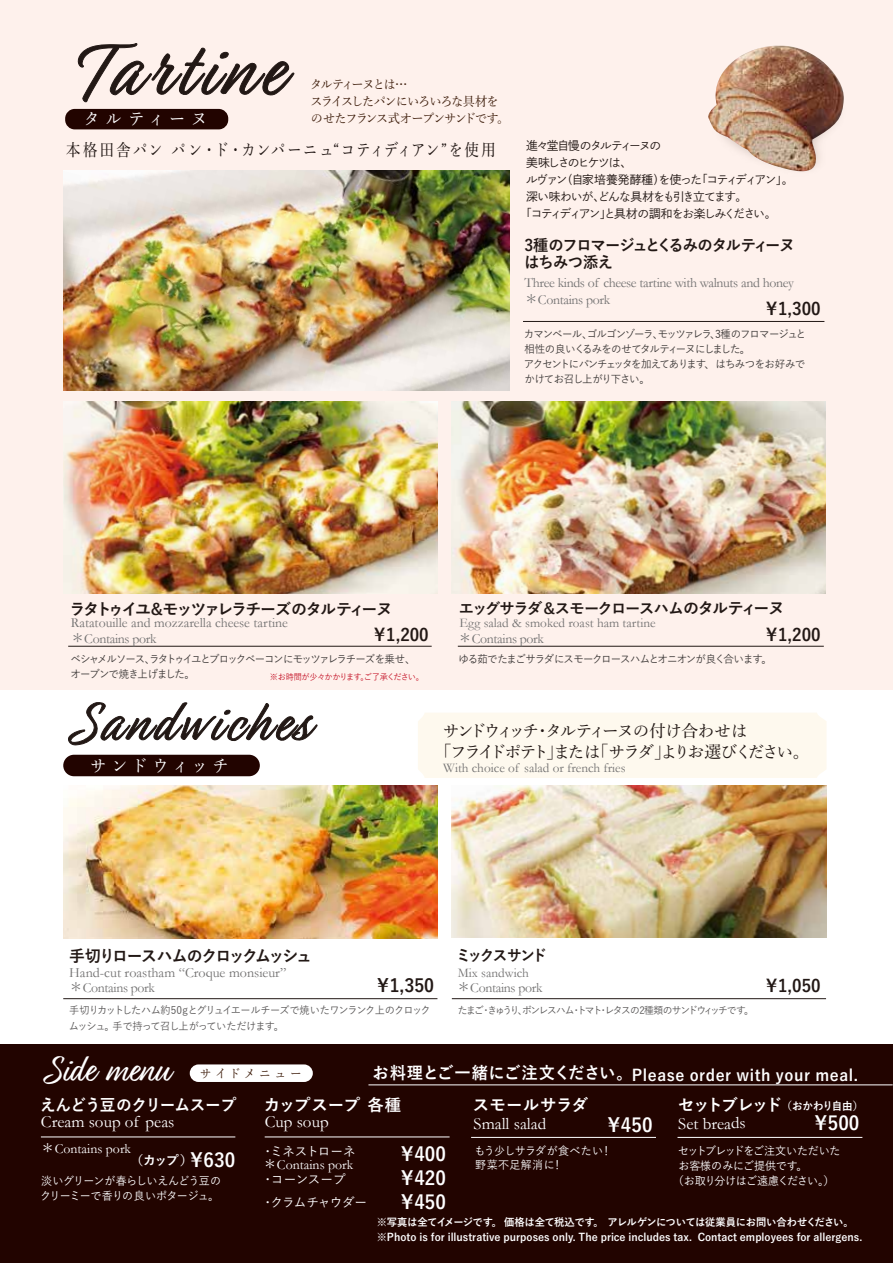
<style>
.page{position:relative;width:893px;height:1263px;background:#fff}
.page>*{position:absolute;margin:0;border:0;box-sizing:border-box;transform-origin:0 0}
.t1{font:italic 83.7px "Relation Two";letter-spacing:.08em;color:#221815;scale:.87 1}
.t2{font:italic 59.1px "Relation Two";letter-spacing:.08em;color:#221815;scale:.87 1}
.t3{font:39.15px "Relation Two";color:#fff;scale:.9 1}
.t4{font:700 19.2px "Yu Go";color:#fff;scale:.96 1}
.t5{font:700 18px "Yu Go";color:#221815;scale:.96 1}
.t6{font:700 17.25px "Yu Go";color:#221815;scale:.96 1}
.t7{font:16.95px "Garamond";color:#fff}
.t8{font:500 16.95px "Yu Min";letter-spacing:.26em;color:#fff;scale:.96 1}
.t9{font:500 16.95px "Yu Min";letter-spacing:.28em;color:#fff;scale:.96 1}
.t10{font:500 16.8px/21.3px "Yu Min";letter-spacing:-.14em;color:#221815}
.t11{font:500 16.8px "Yu Min";letter-spacing:.1em;color:#221815;scale:.85 1}
.t12{font:700 16.5px "Yu Go";letter-spacing:-.11em;color:#221815;scale:.96 1}
.t13{font:700 16.5px "Yu Go";letter-spacing:-.03em;color:#fff;scale:.95 1}
.t14{font:700 16.5px "Yu Go";letter-spacing:-.01em;color:#fff}
.t15{font:700 16.5px "Yu Go";letter-spacing:.01em;color:#fff}
.t16{font:700 16.5px "Yu Go";letter-spacing:-.12em;color:#fff}
.t17{font:700 15.9px "Yu Go";letter-spacing:.035em;color:#fff;scale:.96 1}
.t18{font:700 15.9px/17px "Yu Go";letter-spacing:-.085em;color:#221815;scale:.96 1}
.t19{font:700 15.9px "Yu Go";letter-spacing:-.13em;color:#221815}
.t20{font:700 15.3px "Yu Go";letter-spacing:-.1em;color:#221815}
.t21{font:700 15.3px "Yu Go";letter-spacing:-.13em;color:#221815;scale:.96 1}
.t22{font:14.1px "Garamond";color:#727171}
.t23{font:13.8px "Garamond";letter-spacing:-.025em;color:#727171}
.t24{font:13.8px "Garamond";color:#727171}
.t25{font:13.8px "Garamond";color:#fff}
.t26{font:13.2px "Garamond";color:#727171}
.t27{font:500 12.75px/17px "Yu Min";letter-spacing:-.115em;color:#41210f;scale:.96 1}
.t28{font:700 12.75px "Yu Go";color:#fff}
.t29{font:500 12.6px "Yu Go";letter-spacing:-.03em;color:#fff}
.t30{font:500 12.6px "Yu Go";letter-spacing:-.07em;color:#fff}
.t31{font:500 12.15px "Yu Min";letter-spacing:.315em;color:#41210f;scale:.96 1}
.t32{font:12px "DNP Shuei Go Gin Std L";letter-spacing:-.13em;color:#221815}
.t33{font:12px "DNP Shuei Go Gin Std L";letter-spacing:-.08em;color:#221815}
.t34{font:500 11.55px/14.4px "Yu Go";letter-spacing:-.06em;color:#fff;scale:.96 1}
.t35{font:500 11.55px/14.4px "Yu Go";letter-spacing:.03em;color:#fff;scale:.96 1}
.t36{font:500 11.55px "Yu Go";letter-spacing:-.075em;color:#fff;scale:.96 1}
.t37{font:500 11.55px "Yu Go";letter-spacing:-.005em;color:#fff;scale:.96 1}
.t38{font:500 10.95px/15px "Yu Go";letter-spacing:-.1em;color:#3e3a39;scale:.96 1}
.t39{font:700 10.95px "Yu Go";letter-spacing:-.02em;color:#fff;scale:.96 1}
.t40{font:700 10.65px/15.3px "Yu Go";color:#fff}
.t41{font:500 10.65px/15.9px "Yu Go";letter-spacing:-.095em;color:#595757;scale:.96 1}
.t42{font:500 10.2px "Yu Go";letter-spacing:-.15em;color:#595757;scale:.96 1}
.t43{font:500 8.55px "Yu Go";letter-spacing:-.075em;color:#c30e23;scale:.96 1}
.s1{font-family:"Koz Go Pr 6 N"}
.s2{font-size:15.9px}
.s3{font-size:16.95px}
.s4{font-size:19.2px}
</style>
<div class="page">
<div style="left:0;top:0;width:893px;height:689px;background:#fef1ec"></div>
<img style="left:769px;top:45px;width:75px;height:127px">
<svg style="left:77px;top:43px;width:218px;height:60px"></svg>
<svg style="left:68px;top:702px;width:250px;height:43px"></svg>
<div style="left:63px;top:755px;width:197px;height:21px;background:#220400;border-radius:11px"></div>
<div style="left:65px;top:109px;width:163px;height:20px;background:#220400;border-radius:10px"></div>
<svg style="left:708px;top:46px;width:61px;height:118px"></svg>
<div style="left:763px;top:215px;width:8px;height:8px;border:4px solid #fef1ec;border-radius:50%"></div>
<div style="left:764px;top:215px;width:6px;height:7px;border:4px solid #fef1ec;border-radius:50%"></div>
<img style="left:63px;top:785px;width:374px;height:153px">
<hr style="left:452px;top:998px;width:374px;height:1px;background:#221815">
<img style="left:452px;top:786px;width:374px;height:151px">
<hr style="left:523px;top:321px;width:301px;height:1px;background:#221815">
<hr style="left:458px;top:646px;width:366px;height:1px;background:#221815">
<hr style="left:68px;top:646px;width:364px;height:1px;background:#221815">
<img style="left:451px;top:402px;width:374px;height:191px">
<img style="left:63px;top:402px;width:374px;height:191px">
<img style="left:63px;top:170px;width:446px;height:220px">
<hr style="left:63px;top:998px;width:374px;height:1px;background:#221815">
<div style="left:418px;top:713px;width:408px;height:65px;background:#fef9ee"></div>
<div style="left:0;top:1045px;width:892px;height:218px;background:#220400"></div>
<hr style="left:471px;top:1137px;width:185px;height:1px;background:#fff">
<hr style="left:677px;top:1137px;width:185px;height:1px;background:#fff">
<hr style="left:368px;top:1084px;width:525px;height:1px;background:#fff">
<hr style="left:265px;top:1136px;width:185px;height:1px;background:#fff">
<hr style="left:41px;top:1136px;width:194px;height:1px;background:#fff">
<div style="left:190px;top:1064px;width:123px;height:18px;background:#fff;border-radius:9px"></div>
<h1 class="t1" style="left:78px;top:15px;width:232px">Tartine</h1>
<h3 class="t9" style="left:84px;top:103px;width:130px">タルティーヌ</h3>
<p class="t27" style="left:310px;top:75px;width:209px">タルティーヌとは…<br>スライスしたパンにいろいろな具材をのせたフランス式オープンサンドです。</p>
<h3 class="t11" style="left:66px;top:134px;width:507px">本格田舎パン パン・ド・カンパーニュ“コティディアン”を使用</h3>
<p class="t32" style="left:526px;top:138px;width:137px">進々堂自慢のタルティーヌの</p>
<p class="t32" style="left:526px;top:155px;width:107px">美味しさのヒケツは、</p>
<p class="t32" style="left:526px;top:172px;width:269px">ルヴァン（自家培養発酵種）を使った「コティディアン」。</p>
<p class="t33" style="left:526px;top:189px;width:223px">深い味わいが、どんな具材をも引き立てます。</p>
<p class="t32" style="left:520px;top:206px;width:258px">「コティディアン」と具材の調和をお楽しみください。</p>
<h3 class="t18" style="left:524px;top:237px;width:283px">3種のフロマージュとくるみのタルティーヌはちみつ添え</h3>
<p class="t23" style="left:524px;top:275px;width:271px">Three kinds of cheese tartine with walnuts and honey</p>
<h3 class="t6" style="left:763px;top:299px;width:61px">￥1,300</h3>
<p class="t38" style="left:524px;top:325px;width:296px">カマンベール､ゴルゴンゾーラ､モッツァレラ、3種のフロマージュと相性の良いくるみをのせてタルティーヌにしました。<br>アクセントにパンチェッタを加えてあります、はちみつをお好みでかけてお召し上がり下さい。</p>
<p class="t23" style="left:524px;top:292px;width:87px"><span class="s1">＊</span>Contains pork</p>
<h3 class="t20" style="left:459px;top:600px;width:327px">エッグサラダ＆スモークロースハム<span class="s2">のタルティーヌ</span></h3>
<p class="t26" style="left:459px;top:616px;width:198px">Egg salad &amp; smoked roast ham tartine</p>
<h3 class="t19" style="left:69px;top:600px;width:325px">ラタトゥイユ&amp;モッツァレラチーズのタルティーヌ</h3>
<p class="t24" style="left:71px;top:615px;width:219px">Ratatouille and mozzarella cheese tartine</p>
<p class="t38" style="left:70px;top:650px;width:361px">ベシャメルソース、ラタトゥイユとブロックベーコンにモッツァレラチーズを乗せ、オーブンで焼き上げました。</p>
<h3 class="t6" style="left:372px;top:625px;width:61px">￥1,200</h3>
<h3 class="t6" style="left:763px;top:625px;width:61px">￥1,200</h3>
<p class="t23" style="left:71px;top:631px;width:87px"><span class="s1">＊</span>Contains pork</p>
<p class="t23" style="left:458px;top:631px;width:87px"><span class="s1">＊</span>Contains pork</p>
<p class="t38" style="left:458px;top:650px;width:328px">ゆる茹でたまごサラダにスモークロースハムとオニオンが良く合います。</p>
<p class="t43" style="left:270px;top:669px;width:162px">※お時間が少々かかります。ご了承ください。</p>
<h2 class="t2" style="left:74px;top:684px;width:269px">Sandwiches</h2>
<h3 class="t8" style="left:90px;top:750px;width:146px">サンドウィッチ</h3>
<h3 class="t10" style="left:435px;top:718px;width:376px;text-indent:8px">サンドウィッチ・タルティーヌの付け合わせは<br>「フライドポテト」または「サラダ」よりお選びください。</h3>
<p class="t26" style="left:443px;top:760px;width:184px">With choice of salad or french fries</p>
<h3 class="t21" style="left:456px;top:946px;width:96px">ミックスサンド</h3>
<p class="t26" style="left:458px;top:965px;width:72px">Mix sandwich</p>
<h3 class="t12" style="left:69px;top:946px;width:254px">手切りロースハムのクロックムッシュ</h3>
<p class="t22" style="left:69px;top:965px;width:219px">Hand-cut roastham “Croque monsieur”</p>
<h3 class="t5" style="left:374px;top:975px;width:64px">￥1,350</h3>
<p class="t23" style="left:69px;top:980px;width:87px"><span class="s1">＊</span>Contains pork</p>
<p class="t23" style="left:457px;top:980px;width:87px"><span class="s1">＊</span>Contains pork</p>
<p class="t41" style="left:69px;top:1001px;width:378px">手切りカットしたハム約50ｇとグリュイエールチーズで焼いたワンランク上のクロックムッシュ。手で持って召し上がっていただけます。　</p>
<p class="t42" style="left:458px;top:1000px;width:310px">たまご・きゅうり、ボンレスハム・トマト・レタスの2種類のサンドウィッチです。</p>
<h3 class="t6" style="left:763px;top:976px;width:61px">￥1,050</h3>
<h3 class="t3" style="left:47px;top:1044px;width:137px">Side menu</h3>
<p class="t31" style="left:200px;top:1062px;width:108px">サイドメニュー</p>
<h3 class="t17" style="left:373px;top:1066px;width:507px"><span class="s3">お料理とご一緒にご注文ください。</span>Please order with your meal.</h3>
<h3 class="t13" style="left:40px;top:1096px;width:208px">えんどう豆のクリームスープ</h3>
<h3 class="t7" style="left:41px;top:1112px;width:135px">Cream soup of peas</h3>
<p class="t25" style="left:41px;top:1141px;width:92px"><span class="s1">＊</span>Contains pork</p>
<p class="t28" style="left:130px;top:1153px;width:106px">（カップ）<span class="s4">￥630</span></p>
<p class="t34" style="left:40px;top:1172px;width:190px">淡いグリーンが春らしいえんどう豆のクリーミーで香りの良いポタージュ。</p>
<h3 class="t14" style="left:264px;top:1096px;width:139px">カップスープ 各種</h3>
<h3 class="t7" style="left:265px;top:1112px;width:66px">Cup soup</h3>
<p class="t29" style="left:262px;top:1139px;width:96px">・ミネストローネ</p>
<p class="t30" style="left:262px;top:1191px;width:107px">・クラムチャウダー</p>
<h3 class="t4" style="left:398px;top:1191px;width:51px">￥450</h3>
<h3 class="t4" style="left:398px;top:1143px;width:51px">￥400</h3>
<p class="t25" style="left:263px;top:1157px;width:92px"><span class="s1">＊</span>Contains pork</p>
<p class="t29" style="left:262px;top:1167px;width:86px">・コーンスープ</p>
<h3 class="t4" style="left:398px;top:1167px;width:51px">￥420</h3>
<h3 class="t15" style="left:473px;top:1096px;width:117px">スモールサラダ</h3>
<h3 class="t7" style="left:474px;top:1114px;width:74px">Small salad</h3>
<h3 class="t4" style="left:605px;top:1114px;width:51px">￥450</h3>
<p class="t35" style="left:475px;top:1142px;width:144px">もう少しサラダが食べたい！野菜不足解消に！</p>
<h3 class="t16" style="left:678px;top:1096px;width:106px">セットブレッド</h3>
<h3 class="t7" style="left:678px;top:1114px;width:69px">Set breads</h3>
<h3 class="t4" style="left:812px;top:1112px;width:51px">￥500</h3>
<p class="t34" style="left:678px;top:1142px;width:171px">セットブレッドをご注文いただいた</p>
<p class="t37" style="left:678px;top:1155px;width:136px">お客様のみにご提供です。</p>
<p class="t36" style="left:673px;top:1170px;width:170px">（お取り分けはご遠慮ください。）</p>
<p class="t39" style="left:781px;top:1099px;width:87px">（おかわり自由）</p>
<p class="t40" style="left:377px;top:1215px;width:487px">※写真は全てイメージです。価格は全て税込です。アレルゲンについては従業員にお問い合わせください。※Photo is for illustrative purposes only. The price includes tax. Contact employees for allergens.</p>
</div>
